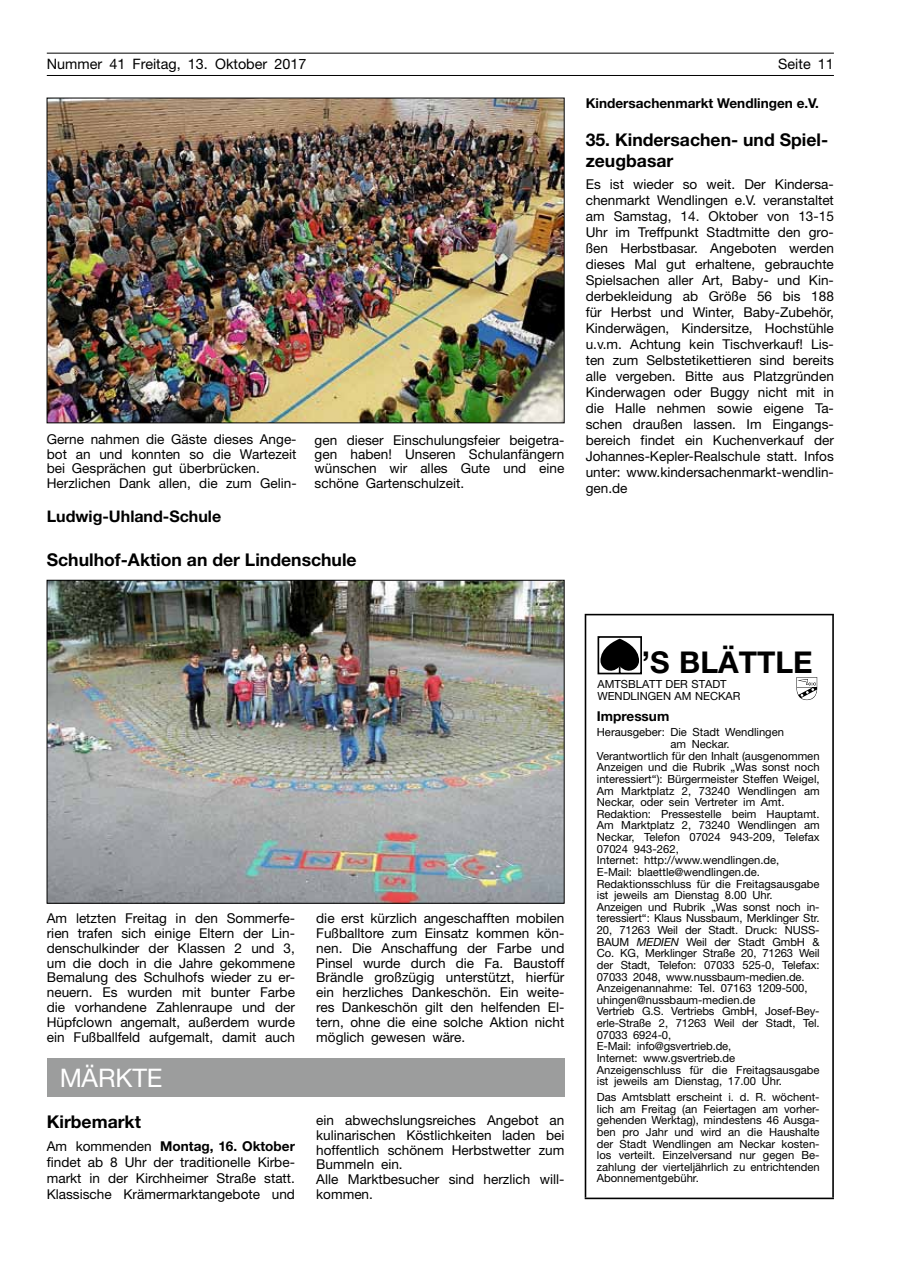
<style>
.page{position:relative;width:902px;height:1280px;background:#fff}
.page>*{position:absolute;margin:0;border:0;box-sizing:border-box;transform-origin:0 0}
.t1{font:700 30px "Helvetica Neue";color:#000}
.t2{font:25.65px "Helvetica Neue";letter-spacing:-.01em;color:#fff}
.t3{font:700 17.55px/20.9px "Helvetica Neue";color:#000}
.t4{font:700 16.05px "Helvetica Neue";color:#000}
.t5{font:14.4px "Helvetica Neue";color:#000}
.t6{font:13.65px/14.9px "Helvetica Neue";color:#000;text-align:justify}
.t7{font:700 13.65px "Helvetica Neue";color:#000}
.t8{font:11.25px/11.6px "Helvetica Neue";color:#000}
.s1{font-weight:700}
.s2{font-style:italic}
</style>
<div class="page">
<hr style="left:47px;top:53px;width:786px;height:1px;background:#000">
<hr style="left:47px;top:75px;width:786px;height:1px;background:#000">
<hr style="left:584px;top:614px;width:249px;height:1px;background:#000">
<hr style="left:584px;top:615px;width:2px;height:582px;background:#000">
<hr style="left:832px;top:615px;width:1px;height:582px;background:#000">
<svg style="left:597px;top:636px;width:45px;height:39px"></svg>
<svg style="left:796px;top:677px;width:21px;height:23px"></svg>
<hr style="left:584px;top:1197px;width:249px;height:2px;background:#000">
<img style="left:49px;top:100px;width:513px;height:321px">
<img style="left:49px;top:582px;width:513px;height:319px">
<div style="left:47px;top:580px;width:517px;height:323px;border:1px solid #000"></div>
<div style="left:47px;top:1059px;width:517px;height:38px;background:#9c9d9d"></div>
<p class="t5" style="left:47px;top:56px;width:261px">Nummer 41 Freitag, 13. Oktober 2017</p>
<p class="t5" style="left:778px;top:56px;width:57px">Seite 11</p>
<p class="t6" style="left:47px;top:432px;width:251px;line-height:14.4px;text-align:left">Gerne nahmen die Gäste dieses Ange&shy;bot an und konnten so die Wartezeit bei Gesprächen gut überbrücken.<br>Herzlichen Dank allen, die zum Gelin-</p>
<p class="t6" style="left:314px;top:432px;width:251px;line-height:14.4px">gen dieser Einschulungsfeier beigetra&shy;gen haben! Unseren Schulanfängern wünschen wir alles Gute und eine schöne Gartenschulzeit.</p>
<p class="t4" style="left:47px;top:506px;width:176px">Ludwig-Uhland-Schule</p>
<p class="t3" style="left:47px;top:549px;width:311px">Schulhof-Aktion an der Lindenschule</p>
<p class="t7" style="left:585px;top:95px;width:235px">Kindersachenmarkt Wendlingen e.V.</p>
<p class="t3" style="left:585px;top:129px;width:244px">35. Kindersachen- und Spiel&shy;zeugbasar</p>
<p class="t6" style="left:585px;top:176px;width:250px;line-height:16px">Es ist wieder so weit. Der Kindersa&shy;chenmarkt Wendlingen e.V. veranstaltet am Samstag, 14. Oktober von 13-15<br>Uhr im Treffpunkt Stadtmitte den gro&shy;ßen Herbstbasar. Angeboten werden dieses Mal gut erhaltene, gebrauchte Spielsachen aller Art, Baby- und Kin&shy;derbekleidung ab Größe 56 bis 188 für Herbst und Winter, Baby-Zubehör, Kinderwägen, Kindersitze, Hochstühle u.v.m. Achtung kein Tischverkauf! Lis&shy;ten zum Selbstetikettieren sind bereits alle vergeben. Bitte aus Platzgründen Kinderwagen oder Buggy nicht mit in die Halle nehmen sowie eigene Ta&shy;schen draußen lassen. Im Eingangs&shy;bereich findet ein Kuchenverkauf der Johannes-Kepler-Realschule statt. Infos unter: www.kindersachenmarkt-wendlin&shy;gen.de</p>
<p class="t6" style="left:47px;top:910px;width:250px">Am letzten Freitag in den Sommerfe&shy;rien trafen sich einige Eltern der Lin&shy;denschulkinder der Klassen 2 und 3, um die doch in die Jahre gekommene Bemalung des Schulhofs wieder zu er&shy;neuern. Es wurden mit bunter Farbe die vorhandene Zahlenraupe und der Hüpfclown angemalt, außerdem wurde ein Fußballfeld aufgemalt, damit auch</p>
<p class="t6" style="left:316px;top:910px;width:250px">die erst kürzlich angeschafften mobilen Fußballtore zum Einsatz kommen kön&shy;nen. Die Anschaffung der Farbe und Pinsel wurde durch die Fa. Baustoff Brändle großzügig unterstützt, hierfür ein herzliches Dankeschön. Ein weite&shy;res Dankeschön gilt den helfenden El&shy;tern, ohne die eine solche Aktion nicht möglich gewesen wäre.</p>
<h2 class="t2" style="left:60px;top:1063px;width:104px">MÄRKTE</h2>
<p class="t3" style="left:47px;top:1111px;width:96px">Kirbemarkt</p>
<p class="t6" style="left:47px;top:1137px;width:250px;line-height:16.2px">Am kommenden <span class="s1">Montag, 16. Oktober </span>findet ab 8 Uhr der traditionelle Kirbe&shy;markt in der Kirchheimer Straße statt.<br>Klassische Krämermarktangebote und</p>
<p class="t6" style="left:316px;top:1112px;width:250px;text-align:left">ein abwechslungsreiches Angebot an kulinarischen Köstlichkeiten laden bei hoffentlich schönem Herbstwetter zum<br>Bummeln ein.<br>Alle Marktbesucher sind herzlich will&shy;kommen.</p>
<h1 class="t1" style="left:641px;top:644px;width:172px">’S BLÄTTLE</h1>
<p class="t8" style="left:597px;top:678px;width:144px;line-height:12px">AMTSBLATT DER STADT<br>WENDLINGEN AM NECKAR</p>
<p class="t7" style="left:596px;top:707px;width:74px">Impressum</p>
<p class="t8" style="left:596px;top:726px;width:189px">Herausgeber: Die Stadt Wendlingen</p>
<p class="t8" style="left:670px;top:738px;width:61px">am Neckar.</p>
<p class="t8" style="left:596px;top:750px;width:224px">Verantwortlich für den Inhalt (ausgenommen</p>
<p class="t8" style="left:596px;top:761px;width:224px">Anzeigen und die Rubrik „Was sonst noch</p>
<p class="t8" style="left:596px;top:773px;width:224px">interessiert“): Bürgermeister Steffen Weigel,</p>
<p class="t8" style="left:596px;top:785px;width:224px">Am Marktplatz 2, 73240 Wendlingen am</p>
<p class="t8" style="left:596px;top:796px;width:189px">Neckar, oder sein Vertreter im Amt.</p>
<p class="t8" style="left:596px;top:808px;width:224px">Redaktion: Pressestelle beim Hauptamt.</p>
<p class="t8" style="left:596px;top:819px;width:224px">Am Marktplatz 2, 73240 Wendlingen am</p>
<p class="t8" style="left:596px;top:831px;width:224px">Neckar, Telefon 07024 943-209, Telefax</p>
<p class="t8" style="left:596px;top:843px;width:83px">07024 943-262,</p>
<p class="t8" style="left:596px;top:854px;width:184px">Internet: http://www.wendlingen.de,</p>
<p class="t8" style="left:596px;top:866px;width:165px">E-Mail: blaettle@wendlingen.de.</p>
<p class="t8" style="left:596px;top:878px;width:224px">Redaktionsschluss für die Freitagsausgabe</p>
<p class="t8" style="left:596px;top:889px;width:177px">ist jeweils am Dienstag 8.00 Uhr.</p>
<p class="t8" style="left:596px;top:901px;width:224px">Anzeigen und Rubrik „Was sonst noch in-</p>
<p class="t8" style="left:596px;top:912px;width:224px">teressiert“: Klaus Nussbaum, Merklinger Str.</p>
<p class="t8" style="left:596px;top:924px;width:204px">20, 71263 Weil der Stadt. Druck: Nuss</p>
<p class="t8" style="left:815px;top:924px;width:6px">-</p>
<p class="t8" style="left:596px;top:936px;width:9px">baum</p>
<p class="t8" style="left:596px;top:936px;width:224px;text-indent:40px"><span class="s2">MEDIEN</span> Weil der Stadt GmbH &amp; Co. KG, Merklinger Straße 20, 71263 Weil der Stadt, Telefon: 07033 525-0, Telefax:<br>07033 2048, www.nussbaum-medien.de.<br>Anzeigenannahme: Tel. 07163 1209-500, uhingen@nussbaum-medien.de<br>Vertrieb G.S. Vertriebs GmbH, Josef-Bey&shy;erle-Straße 2, 71263 Weil der Stadt, Tel.<br>07033 6924-0,<br>E-Mail: info@gsvertrieb.de,<br>Internet: www.gsvertrieb.de Anzeigenschluss für die Freitagsausgabe ist jeweils am Dienstag, 17.00 Uhr.</p>
<p class="t8" style="left:596px;top:1091px;width:224px;text-align:justify">Das Amtsblatt erscheint i. d. R. wöchent&shy;lich am Freitag (an Feiertagen am vorher&shy;gehenden Werktag), mindestens 46 Ausga&shy;ben pro Jahr und wird an die Haushalte der Stadt Wendlingen am Neckar kosten&shy;los verteilt. Einzelversand nur gegen Be&shy;zahlung der vierteljährlich zu entrichtenden Abonnementgebühr.</p>
</div>
